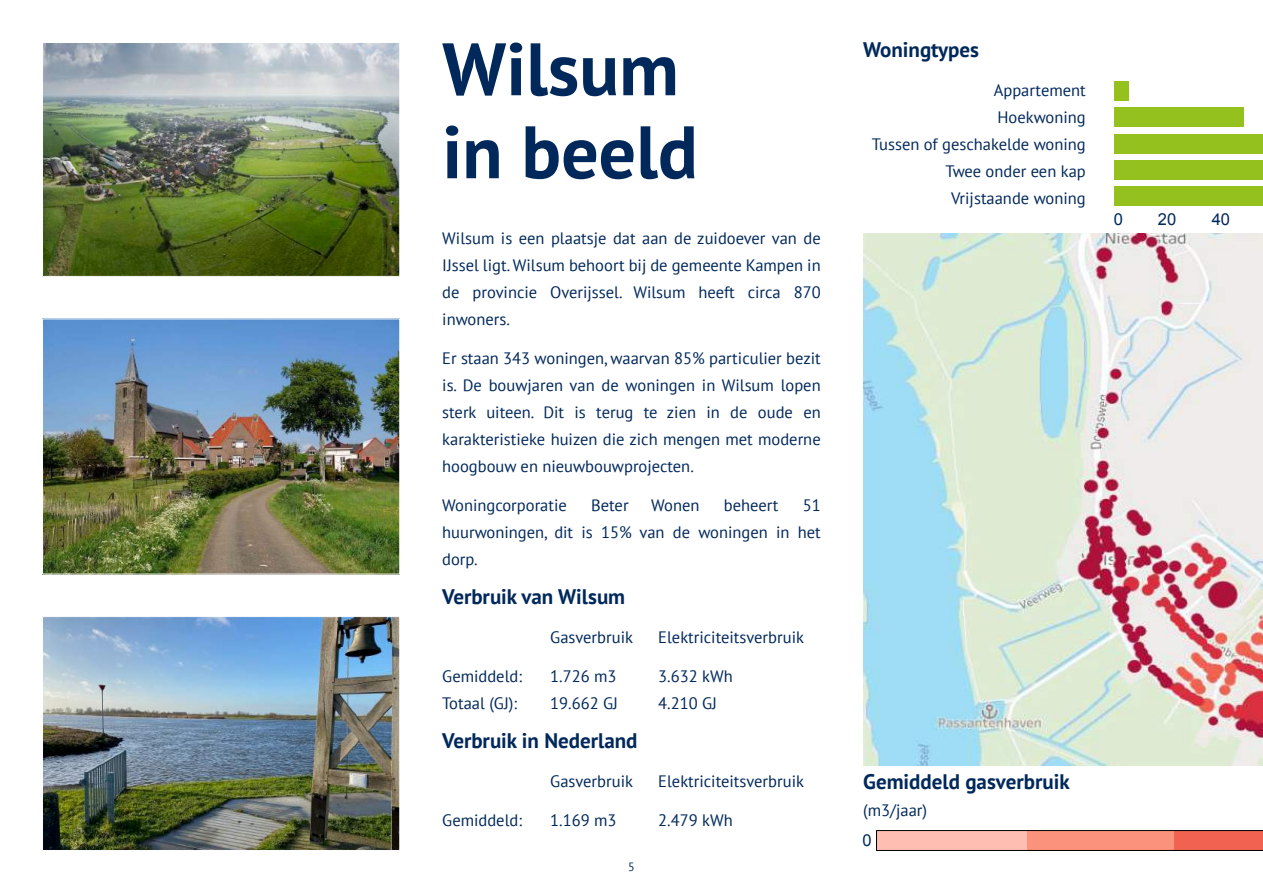
<style>
.page{position:relative;width:1263px;height:893px;background:#fff}
.page>*{position:absolute;margin:0;border:0;box-sizing:border-box;transform-origin:0 0}
.t1{font:700 74.1px/82.9px "PT Sans";color:#00285b}
.t2{font:700 21px "PT Sans";color:#00285b}
.t3{font:16.5px/27px "PT Sans";color:#00285b;text-align:justify}
.t4{font:16.5px "Arial";color:#00285b}
.t5{font:12px "PT Sans";color:#00285b}
</style>
<div class="page">
<img style="left:44px;top:320px;width:354px;height:252px">
<div style="left:42px;top:318px;width:358px;height:256px;border:1px solid #fff"></div>
<img style="left:44px;top:44px;width:354px;height:231px">
<div style="left:42px;top:42px;width:358px;height:235px;border:1px solid #fff"></div>
<img style="left:44px;top:618px;width:354px;height:231px">
<div style="left:42px;top:616px;width:358px;height:235px;border:1px solid #fff"></div>
<img style="left:863px;top:234px;width:400px;height:531px">
<svg style="left:876px;top:830px;width:387px;height:21px;background:#e1897a"></svg>
<div style="left:1114px;top:81px;width:15px;height:20px;background:#95c11f"></div>
<div style="left:1114px;top:107px;width:130px;height:20px;background:#95c11f"></div>
<div style="left:1114px;top:134px;width:149px;height:20px;background:#95c11f"></div>
<div style="left:1114px;top:160px;width:149px;height:20px;background:#95c11f"></div>
<div style="left:1114px;top:186px;width:149px;height:20px;background:#95c11f"></div>
<h1 class="t1" style="left:442px;top:35px;width:257px">Wilsum in beeld</h1>
<p class="t3" style="left:442px;top:226px;width:380px">Wilsum is een plaatsje dat aan de zuidoever van de IJssel ligt. Wilsum behoort bij de gemeente Kampen in de provincie Overijssel. Wilsum heeft circa 870 inwoners.</p>
<p class="t3" style="left:442px;top:346px;width:380px">Er staan 343 woningen, waarvan 85% particulier bezit is. De bouwjaren van de woningen in Wilsum lopen sterk uiteen. Dit is terug te zien in de oude en karakteristieke huizen die zich mengen met moderne hoogbouw en nieuwbouwprojecten.</p>
<p class="t3" style="left:442px;top:493px;width:126px">Woningcorporatie</p>
<p class="t3" style="left:591px;top:493px;width:39px">Beter</p>
<p class="t3" style="left:651px;top:493px;width:50px">Wonen</p>
<p class="t3" style="left:724px;top:493px;width:56px">beheert</p>
<p class="t3" style="left:442px;top:493px;width:380px;text-indent:360px">51 huurwoningen, dit is 15% van de woningen in het dorp.</p>
<p class="t2" style="left:442px;top:588px;width:184px">Verbruik van Wilsum</p>
<p class="t3" style="left:550px;top:625px;width:84px">Gasverbruik</p>
<p class="t3" style="left:658px;top:625px;width:147px">Elektriciteitsverbruik</p>
<p class="t3" style="left:442px;top:664px;width:81px">Gemiddeld:</p>
<p class="t3" style="left:550px;top:664px;width:68px">1.726 m3</p>
<p class="t3" style="left:658px;top:664px;width:76px">3.632 kWh</p>
<p class="t3" style="left:442px;top:691px;width:76px">Totaal (GJ):</p>
<p class="t3" style="left:550px;top:691px;width:69px">19.662 GJ</p>
<p class="t3" style="left:658px;top:691px;width:60px">4.210 GJ</p>
<p class="t2" style="left:442px;top:732px;width:197px">Verbruik in Nederland</p>
<p class="t3" style="left:550px;top:769px;width:84px">Gasverbruik</p>
<p class="t3" style="left:658px;top:769px;width:147px">Elektriciteitsverbruik</p>
<p class="t3" style="left:442px;top:808px;width:81px">Gemiddeld:</p>
<p class="t3" style="left:550px;top:808px;width:68px">1.169 m3</p>
<p class="t3" style="left:658px;top:808px;width:76px">2.479 kWh</p>
<p class="t5" style="left:628px;top:862px;width:8px">5</p>
<p class="t2" style="left:863px;top:41px;width:117px">Woningtypes</p>
<p class="t3" style="left:872px;top:79px;width:215px;text-align:right">Appartement<br>Hoekwoning<br>Tussen of geschakelde woning<br>Twee onder een kap<br>Vrijstaande woning</p>
<p class="t4" style="left:1114px;top:213px;width:11px">0</p>
<p class="t4" style="left:1158px;top:213px;width:20px">20</p>
<p class="t4" style="left:1212px;top:213px;width:20px">40</p>
<p class="t2" style="left:863px;top:773px;width:208px">Gemiddeld gasverbruik</p>
<p class="t3" style="left:863px;top:799px;width:65px">(m3/jaar)</p>
<p class="t4" style="left:862px;top:834px;width:11px">0</p>
</div>
